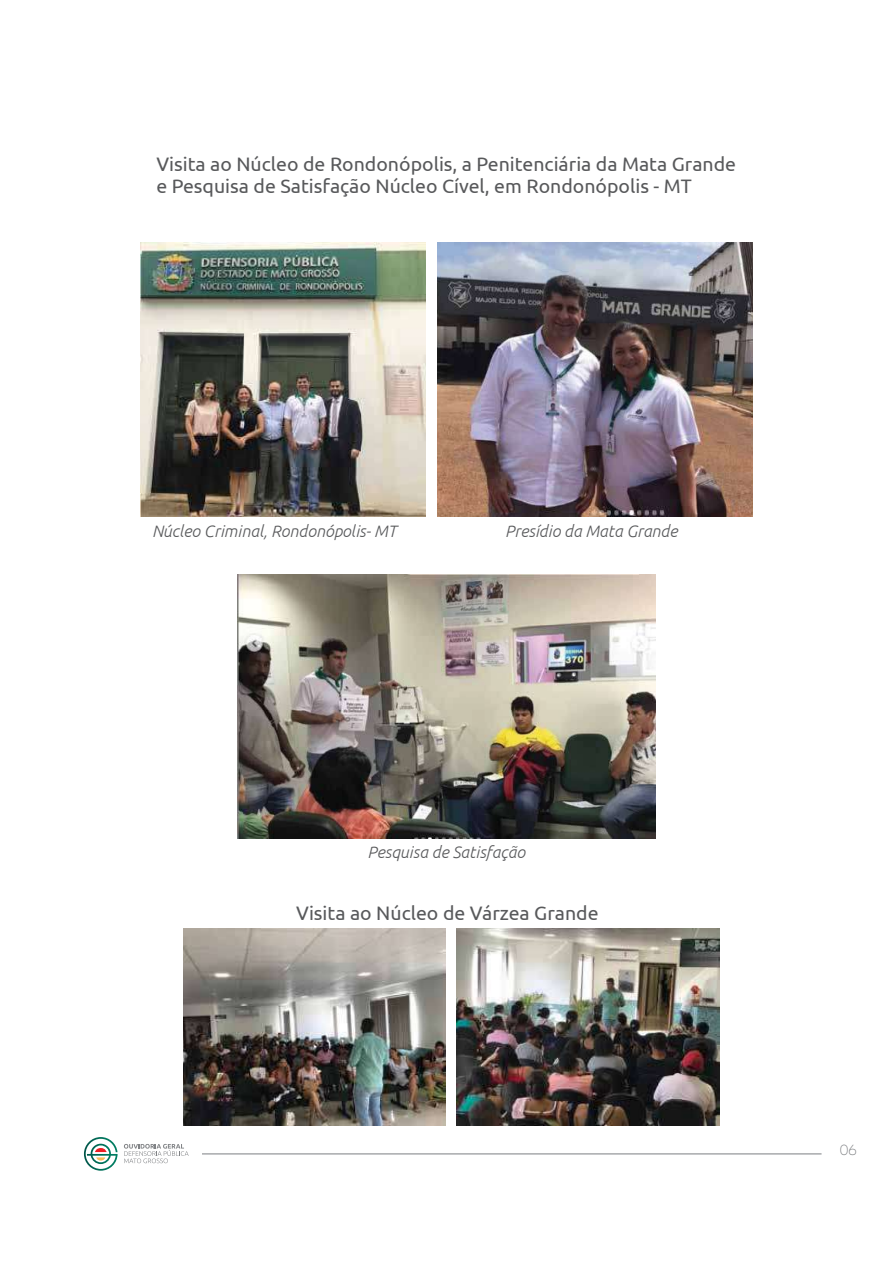
<style>
.page{position:relative;width:893px;height:1263px;background:#fff}
.page>*{position:absolute;margin:0;border:0;box-sizing:border-box;transform-origin:0 0}
.t1{font:19.5px/21.9px "Ubuntu";color:#58595b}
.t2{font:italic 300 16.5px "Ubuntu";color:#58595b}
.t3{font:100 15px "Neris";color:#808285}
</style>
<div class="page">
<svg style="left:84px;top:1137px;width:34px;height:34px"></svg>
<svg style="left:124px;top:1144px;width:65px;height:19px"></svg>
<hr style="left:202px;top:1153px;width:619px;height:1px;background:#a7a9ac">
<img style="left:238px;top:574px;width:417px;height:265px">
<img style="left:141px;top:243px;width:284px;height:273px">
<img style="left:437px;top:242px;width:315px;height:274px">
<img style="left:183px;top:928px;width:262px;height:197px">
<img style="left:457px;top:928px;width:262px;height:197px">
<p class="t1" style="left:156px;top:153px;width:581px">Visita ao Núcleo de Rondonópolis, a Penitenciária da Mata Grande e Pesquisa de Satisfação Núcleo Cível, em Rondonópolis - MT</p>
<p class="t2" style="left:152px;top:521px;width:246px">Núcleo Criminal, Rondonópolis- MT</p>
<p class="t2" style="left:505px;top:521px;width:174px">Presídio da Mata Grande</p>
<p class="t2" style="left:367px;top:842px;width:159px">Pesquisa de Satisfação</p>
<p class="t1" style="left:296px;top:902px;width:304px">Visita ao Núcleo de Várzea Grande</p>
<p class="t3" style="left:839px;top:1141px;width:19px">06</p>
</div>
